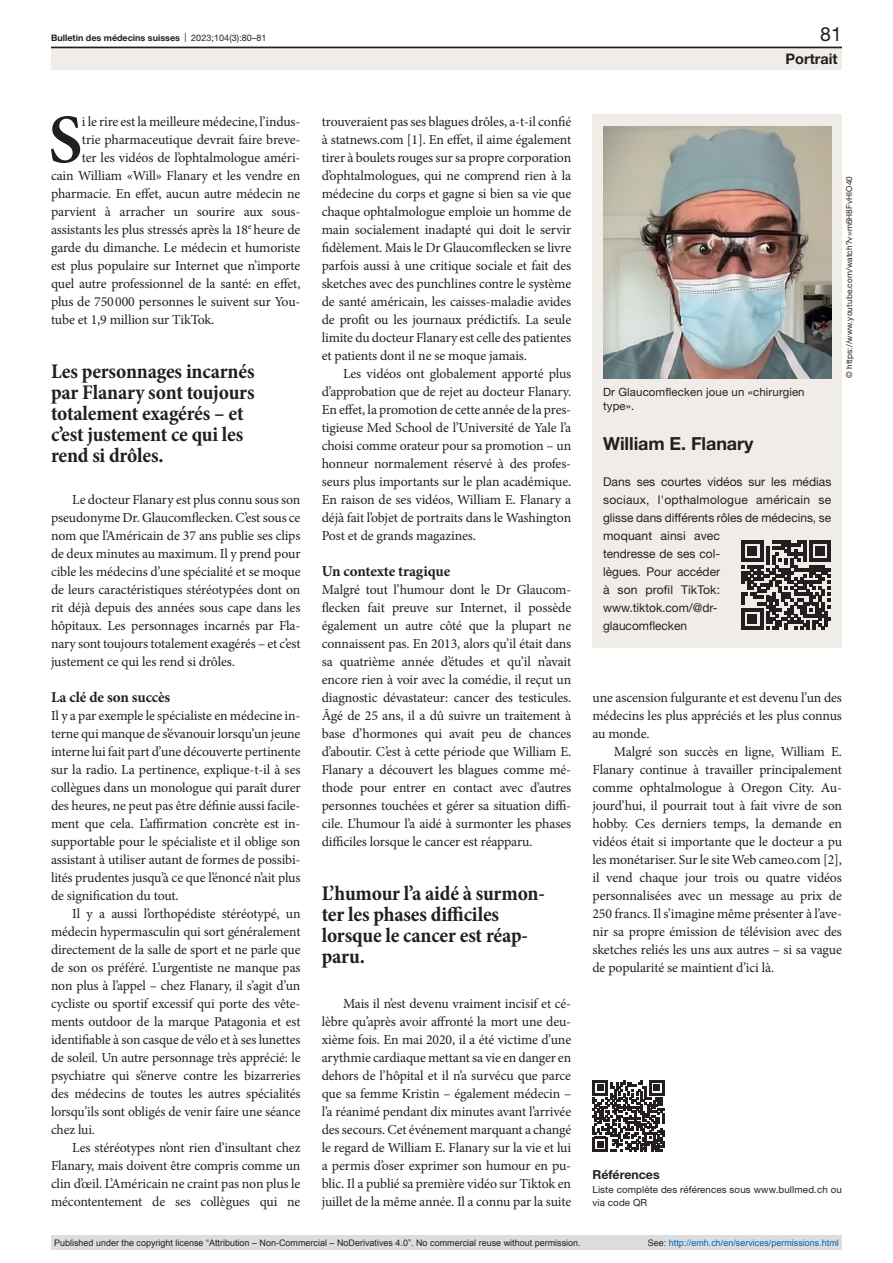
<style>
.page{position:relative;width:893px;height:1263px;background:#fff}
.page>*{position:absolute;margin:0;border:0;box-sizing:border-box;transform-origin:0 0}
.paragraph-initial{font:600 69.15px "Minion Pro";color:#231f20}
.quote{font:700 condensed 21px/21px "Minion Pro";letter-spacing:-.01em;color:#231f20}
.t1{font:19.5px "Helvetica Neue LT Pro";color:#231f20}
.box-head1{font:700 18px "Helvetica Neue LT Pro";letter-spacing:-.005em;color:#231f20}
.head2{font:700 15px "Minion Pro";letter-spacing:-.01em;color:#231f20}
.t2{font:700 14.55px "Helvetica Neue LT Pro";color:#231f20}
.paragraph-indent{font:13.8px/18px "Minion Pro";letter-spacing:-.01em;color:#231f20;text-align:justify}
.paragraph{font:13.8px/18px "Minion Pro";letter-spacing:-.01em;color:#231f20;text-align:justify}
.paragraph-initial-2{font:13.8px "Minion Pro";letter-spacing:-.01em;color:#231f20}
.online-ref-head{font:700 12.3px "Helvetica Neue LT Pro";color:#231f20}
.box-paragraph{font:12.15px/18px "Helvetica Neue LT Pro";color:#231f20}
.figure-caption{font:11.4px/14.2px "Helvetica Neue LT Pro";letter-spacing:.01em;color:#231f20}
.online-ref{font:9.75px/13.5px "Helvetica Neue LT Pro";letter-spacing:.01em;color:#231f20}
.t3{font:9px "Arial";color:#231f20}
.t4{font:9px "Arial";color:#0066b3}
.t5{font:700 9px "Helvetica Neue LT Pro";color:#231f20}
.credits{font:8.25px "Helvetica Neue LT Pro";letter-spacing:.01em;color:#231f20}
.s1{font-weight:400}
.s2{color:#231f20}
</style>
<div class="page">
<svg style="left:593px;top:1080px;width:71px;height:72px"></svg>
<div style="left:592px;top:115px;width:250px;height:533px;background:#f0ece7"></div>
<img style="left:603px;top:126px;width:228px;height:252px">
<svg style="left:742px;top:540px;width:89px;height:90px"></svg>
<div style="left:51px;top:48px;width:791px;height:22px;background:#f0ece7"></div>
<hr style="left:51px;top:47px;width:791px;height:1px;background:#231f20">
<div style="left:51px;top:1235px;width:791px;height:15px;background:#dcdddf"></div>
<p class="t5" style="left:51px;top:32px;width:217px">Bulletin des médecins suisses <span class="s1">| 2023;104(3):80–81</span></p>
<h3 class="t1" style="left:820px;top:22px;width:23px">81</h3>
<p class="paragraph-initial" style="left:48px;top:92px;width:36px">S</p>
<p class="paragraph-initial-2" style="left:82px;top:112px;width:220px">i le rire est la meilleure médecine, l’indus-</p>
<p class="paragraph-initial-2" style="left:82px;top:130px;width:220px">trie pharmaceutique devrait faire breve-</p>
<p class="paragraph-initial-2" style="left:82px;top:148px;width:220px">ter les vidéos de l’ophtalmologue améri-</p>
<p class="paragraph-initial-2" style="left:51px;top:166px;width:251px">cain William «Will» Flanary et les vendre en</p>
<p class="paragraph-initial-2" style="left:51px;top:184px;width:251px">pharmacie. En effet, aucun autre médecin ne</p>
<p class="paragraph-initial-2" style="left:51px;top:202px;width:251px">parvient à arracher un sourire aux sous-</p>
<p class="paragraph-initial-2" style="left:51px;top:220px;width:251px">assistants les plus stressés après la 18<sup>e</sup> heure de</p>
<p class="paragraph-initial-2" style="left:51px;top:238px;width:251px">garde du dimanche. Le médecin et humoriste</p>
<p class="paragraph-initial-2" style="left:51px;top:256px;width:251px">est plus populaire sur Internet que n’importe</p>
<p class="paragraph-initial-2" style="left:51px;top:274px;width:251px">quel autre professionnel de la santé: en effet,</p>
<p class="paragraph-initial-2" style="left:51px;top:292px;width:251px">plus de 750000 personnes le suivent sur You-</p>
<p class="paragraph-initial-2" style="left:51px;top:310px;width:165px">tube et 1,9 million sur TikTok.</p>
<p class="quote" style="left:51px;top:362px;width:205px">Les personnages incarnés par Flanary sont toujours totalement exagérés – et c’est justement ce qui les rend si drôles.</p>
<p class="paragraph-indent" style="left:51px;top:491px;width:251px;text-indent:21px">Le docteur Flanary est plus connu sous son pseudonyme Dr. Glaucomflecken. C’est sous ce nom que l’Américain de 37 ans publie ses clips de deux minutes au maximum. Il y prend pour cible les médecins d’une spécialité et se moque de leurs caractéristiques stéréotypées dont on rit déjà depuis des années sous cape dans les hôpitaux. Les personnages incarnés par Fla&shy;nary sont toujours totalement exagérés – et c’est justement ce qui les rend si drôles.</p>
<p class="head2" style="left:51px;top:687px;width:121px">La clé de son succès</p>
<p class="paragraph" style="left:51px;top:707px;width:251px">Il y a par exemple le spécialiste en médecine in&shy;terne qui manque de s’évanouir lorsqu’un jeune interne lui fait part d’une découverte pertinente sur la radio. La pertinence, explique-t-il à ses collègues dans un monologue qui paraît durer des heures, ne peut pas être définie aussi facile&shy;ment que cela. L’affirmation concrète est in&shy;supportable pour le spécialiste et il oblige son assistant à utiliser autant de formes de possibi&shy;lités prudentes jusqu’à ce que l’énoncé n’ait plus de signification du tout.</p>
<p class="paragraph-indent" style="left:51px;top:905px;width:251px;text-indent:21px">Il y a aussi l’orthopédiste stéréotypé, un médecin hypermasculin qui sort généralement directement de la salle de sport et ne parle que de son os préféré. L’urgentiste ne manque pas non plus à l’appel – chez Flanary, il s’agit d’un cycliste ou sportif excessif qui porte des vête&shy;ments outdoor de la marque Patagonia et est identifiable à son casque de vélo et à ses lunettes de soleil. Un autre personnage très apprécié: le psychiatre qui s’énerve contre les bizarreries des médecins de toutes les autres spécialités lorsqu’ils sont obligés de venir faire une séance chez lui.</p>
<p class="paragraph-indent" style="left:51px;top:1139px;width:251px;text-indent:21px">Les stéréotypes n’ont rien d’insultant chez Flanary, mais doivent être compris comme un clin d’œil. L’Américain ne craint pas non plus le mécontentement de ses collègues qui ne</p>
<p class="paragraph-indent" style="left:322px;top:113px;width:251px">trouveraient pas ses blagues drôles, a-t-il confié à statnews.com [1]. En effet, il aime également tirer à boulets rouges sur sa propre corporation d’ophtalmologues, qui ne comprend rien à la médecine du corps et gagne si bien sa vie que chaque ophtalmologue emploie un homme de main socialement inadapté qui doit le servir fidèlement. Mais le Dr Glaucomflecken se livre parfois aussi à une critique sociale et fait des sketches avec des punchlines contre le système de santé américain, les caisses-maladie avides de profit ou les journaux prédictifs. La seule limite du docteur Flanary est celle des patientes et patients dont il ne se moque jamais.</p>
<p class="paragraph-indent" style="left:322px;top:365px;width:251px;text-indent:21px">Les vidéos ont globalement apporté plus d’approbation que de rejet au docteur Flanary.<br>En effet, la promotion de cette année de la pres&shy;tigieuse Med School de l’Université de Yale l’a choisi comme orateur pour sa promotion – un honneur normalement réservé à des profes&shy;seurs plus importants sur le plan académique.<br>En raison de ses vidéos, William E. Flanary a déjà fait l’objet de portraits dans le Washington Post et de grands magazines.</p>
<p class="head2" style="left:322px;top:561px;width:130px">Un contexte tragique</p>
<p class="paragraph" style="left:322px;top:581px;width:251px">Malgré tout l’humour dont le Dr Glaucom&shy;flecken fait preuve sur Internet, il possède également un autre côté que la plupart ne connaissent pas. En 2013, alors qu’il était dans sa quatrième année d’études et qu’il n’avait encore rien à voir avec la comédie, il reçut un diagnostic dévastateur: cancer des testicules.<br>Âgé de 25 ans, il a dû suivre un traitement à base d’hormones qui avait peu de chances d’aboutir. C’est à cette période que William E.<br>Flanary a découvert les blagues comme mé&shy;thode pour entrer en contact avec d’autres personnes touchées et gérer sa situation diffi&shy;cile. L’humour l’a aidé à surmonter les phases difficiles lorsque le cancer est réapparu.</p>
<p class="quote" style="left:322px;top:884px;width:225px">L’humour l’a aidé à surmon&shy;ter les phases difficiles lorsque le cancer est réap&shy;paru.</p>
<p class="paragraph-indent" style="left:322px;top:995px;width:251px;text-indent:21px">Mais il n’est devenu vraiment incisif et cé&shy;lèbre qu’après avoir affronté la mort une deu&shy;xième fois. En mai 2020, il a été victime d’une arythmie cardiaque mettant sa vie en danger en dehors de l’hôpital et il n’a survécu que parce que sa femme Kristin – également médecin – l’a réanimé pendant dix minutes avant l’arrivée des secours. Cet événement marquant a changé le regard de William E. Flanary sur la vie et lui a permis d’oser exprimer son humour en pu&shy;blic. Il a publié sa première vidéo sur Tiktok en juillet de la même année. Il a connu par la suite</p>
<p class="t2" style="left:785px;top:49px;width:54px">Portrait</p>
<p class="figure-caption" style="left:603px;top:385px;width:203px">Dr Glaucomflecken joue un «chirurgien type».</p>
<p class="box-head1" style="left:603px;top:432px;width:152px">William E. Flanary</p>
<p class="box-paragraph" style="left:603px;top:472px;width:230px">Dans ses courtes vidéos sur les médias sociaux, l'opthalmologue américain se glisse dans différents rôles de médecins, se moquant ainsi avec<br>tendresse de ses col-<br>lègues. Pour accéder<br>à son profil TikTok: www.tiktok.com/@dr-<br>glaucomflecken</p>
<p class="credits" style="left:844px;top:378px;width:203px;rotate:-90deg">© https://www.youtube.com/watch?v=m6H8FvHlO40</p>
<p class="paragraph-indent" style="left:592px;top:689px;width:251px">une ascension fulgurante et est devenu l’un des médecins les plus appréciés et les plus connus au monde.</p>
<p class="paragraph-indent" style="left:592px;top:743px;width:251px;text-indent:21px">Malgré son succès en ligne, William E.<br>Flanary continue à travailler principalement comme ophtalmologue à Oregon City. Au&shy;jourd’hui, il pourrait tout à fait vivre de son hobby. Ces derniers temps, la demande en vidéos était si importante que le docteur a pu les monétariser. Sur le site Web cameo.com [2], il vend chaque jour trois ou quatre vidéos personnalisées avec un message au prix de 250 francs. Il s’imagine même présenter à l’ave&shy;nir sa propre émission de télévision avec des sketches reliés les uns aux autres – si sa vague de popularité se maintient d’ici là.</p>
<p class="online-ref-head" style="left:592px;top:1167px;width:69px">Références</p>
<p class="online-ref" style="left:592px;top:1182px;width:251px">Liste complète des références sous www.bullmed.ch ou via code QR</p>
<p class="t3" style="left:54px;top:1237px;width:528px">Published under the copyright license “Attribution – Non-Commercial – NoDerivatives 4.0”. No commercial reuse without permission.</p>
<p class="t4" style="left:648px;top:1237px;width:193px"><span class="s2">See:</span> http://emh.ch/en/services/permissions.html</p>
</div>
